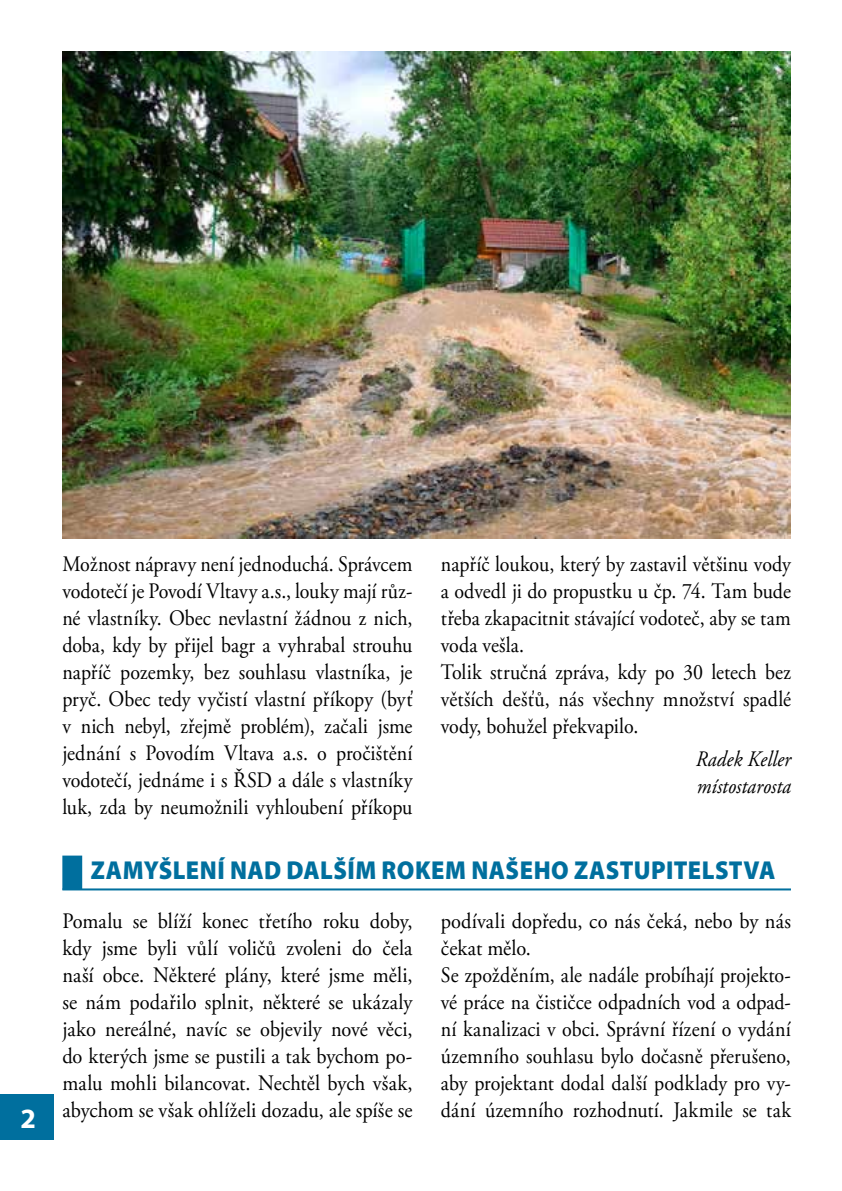
<style>
.page{position:relative;width:842px;height:1191px;background:#fff}
.page>*{position:absolute;margin:0;border:0;box-sizing:border-box;transform-origin:0 0}
.t1{font:700 28px "Myriad Pro";color:#fff}
.t2{font:900 26px "Myriad Pro";letter-spacing:.02em;color:#006f9e;scale:.93 1}
.t3{font:22px/27px "Adobe Garamond Pro";letter-spacing:.005em;color:#000;text-align:justify;scale:.9 1}
.t4{font:22px/27px "Adobe Garamond Pro";letter-spacing:.005em;color:#000;text-align:justify;scale:.92 1}
.t5{font:italic 22px/27.2px "Adobe Garamond Pro";letter-spacing:.005em;color:#000;scale:.9 1}
</style>
<div class="page">
<div style="left:0;top:1094px;width:54px;height:46px;background:#006f9e"></div>
<div style="left:62px;top:855px;width:20px;height:34px;background:#006f9e"></div>
<hr style="left:62px;top:888px;width:729px;height:2px;background:#006f9e">
<img style="left:62px;top:51px;width:729px;height:488px">
<p class="t1" style="left:21px;top:1100px;width:17px">2</p>
<p class="t3" style="left:62px;top:551px;width:391px">Možnost nápravy není jednoduchá. Správcem vodotečí je Povodí Vltavy a.s., louky mají růz&shy;né vlastníky. Obec nevlastní žádnou z nich, doba, kdy by přijel bagr a vyhrabal strouhu napříč pozemky, bez souhlasu vlastníka, je pryč. Obec tedy vyčistí vlastní příkopy (byť v nich nebyl, zřejmě problém), začali jsme jednání s Povodím Vltava a.s. o pročištění vodotečí, jednáme i s ŘSD a dále s vlastníky luk, zda by neumožnili vyhloubení příkopu</p>
<p class="t3" style="left:441px;top:551px;width:391px;text-align:left">napříč loukou, který by zastavil většinu vody a odvedl ji do propustku u čp. 74. Tam bude třeba zkapacitnit stávající vodoteč, aby se tam voda vešla.<br>Tolik stručná zpráva, kdy po 30 letech bez větších dešťů, nás všechny množství spadlé vody, bohužel překvapilo.</p>
<p class="t5" style="left:696px;top:746px;width:107px">Radek Keller místostarosta</p>
<p class="t2" style="left:91px;top:853px;width:737px">ZAMYŠLENÍ NAD DALŠÍM ROKEM NAŠEHO ZASTUPITELSTVA</p>
<p class="t4" style="left:62px;top:908px;width:382px">Pomalu se blíží konec třetího roku doby, kdy jsme byli vůlí voličů zvoleni do čela naší obce. Některé plány, které jsme měli, se nám podařilo splnit, některé se ukázaly jako nereálné, navíc se objevily nové věci, do kterých jsme se pustili a tak bychom po&shy;malu mohli bilancovat. Nechtěl bych však, abychom se však ohlíželi dozadu, ale spíše se</p>
<p class="t4" style="left:441px;top:908px;width:382px;text-align:left">podívali dopředu, co nás čeká, nebo by nás čekat mělo.<br>Se zpožděním, ale nadále probíhají projekto&shy;vé práce na čističce odpadních vod a odpad&shy;ní kanalizaci v obci. Správní řízení o vydání územního souhlasu bylo dočasně přerušeno, aby projektant dodal další podklady pro vy&shy;dání územního rozhodnutí. Jakmile se tak</p>
</div>
